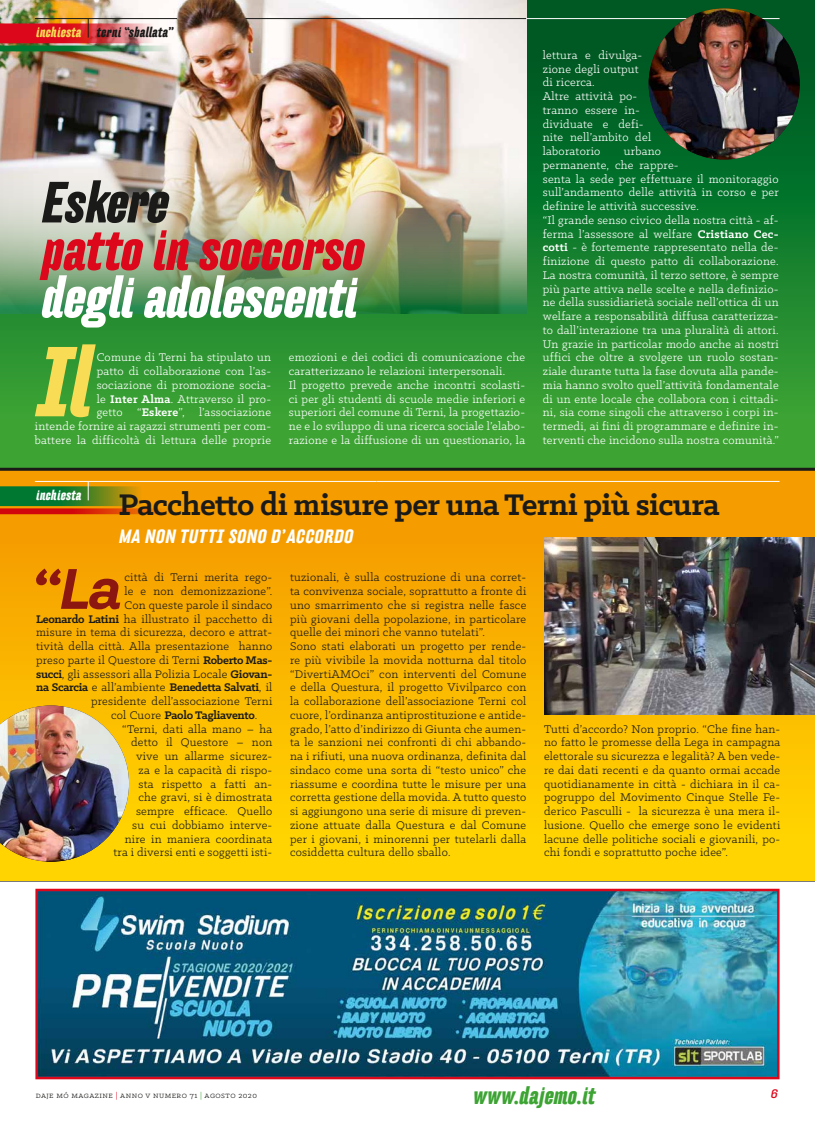
<style>
.page{position:relative;width:815px;height:1134px;background:#fff}
.page>*{position:absolute;margin:0;border:0;box-sizing:border-box;transform-origin:0 0}
.t1{font:italic 700 96px "Hydra";color:#f8dc55}
.t2{font:italic 700 56.25px "Hydra";letter-spacing:-.025em;color:#fff}
.t3{font:italic 700 56.25px "Hydra";letter-spacing:-.015em;color:#dc071a}
.t4{font:italic 700 56.25px "Hydra";letter-spacing:-.015em;color:#1a1a18}
.t5{font:italic 900 55px "Hydra Text";color:#8c1610}
.t6{font:700 33.75px "Klinic Slab";letter-spacing:-.02em;color:#1a1a18}
.t7{font:italic 700 23.75px "Hydra";color:#3da434}
.t8{font:italic 700 18.75px "Hydra";letter-spacing:.02em;color:#fff}
.t9{font:italic 700 13.75px "Hydra";color:#1a1a18}
.t10{font:italic 700 13.75px "Hydra";letter-spacing:.005em;color:#f8dc55}
.t11{font:italic 700 13.75px "Hydra";letter-spacing:.005em;color:#fff}
.t12{font:12.5px/13.8px "Klinic Slab";letter-spacing:.02em;color:#1a1a18}
.t13{font:12.5px/13.8px "Klinic Slab";letter-spacing:.02em;color:#fff}
.t14{font:700 12.5px "Klinic Slab";letter-spacing:-.02em;color:#1a1a18}
.t15{font:italic 700 12.5px "Hydra Text";color:#dc071a}
.t16{font:8.75px "Klinic Slab";letter-spacing:.05em;color:#1a1a18}
.s1{font-weight:700}
.s2{font-weight:400}
.s3{color:#dc071a}
.s4{color:#3da434}
</style>
<div class="page">
<img style="left:38px;top:892px;width:739px;height:184px">
<div style="left:35px;top:889px;width:745px;height:190px;border:2px solid #dc071a"></div>
<svg style="left:0;top:0;width:815px;height:468px;background:#248c2f"></svg>
<img style="left:0;top:0;width:526px;height:138px">
<hr style="left:0;top:878px;width:815px;height:3px;background:#1a1a18">
<hr style="left:35px;top:18px;width:142px;height:1px;background:#1a1a18">
<hr style="left:245px;top:18px;width:281px;height:1px;background:#1a1a18">
<hr style="left:526px;top:18px;width:254px;height:1px;background:#fff">
<img style="left:0;top:19px;width:333px;height:32px">
<img style="left:649px;top:8px;width:151px;height:152px;border-radius:76px">
<img style="left:0;top:138px;width:526px;height:175px">
<div style="left:0;top:471px;width:815px;height:409px;background:linear-gradient(to bottom,#f49500,#ffd900)"></div>
<hr style="left:0;top:468px;width:815px;height:3px;background:#1a1a18">
<hr style="left:35px;top:481px;width:342px;height:1px;background:#fff">
<hr style="left:377px;top:481px;width:403px;height:1px;background:#fff">
<svg style="left:0;top:482px;width:308px;height:32px;background:#bf8a0b"></svg>
<img style="left:0;top:705px;width:129px;height:157px">
<img style="left:544px;top:537px;width:271px;height:177px">
<p class="t10" style="left:36px;top:24px;width:47px">inchiesta</p>
<p class="t9" style="left:96px;top:24px;width:79px">terni “sballata”</p>
<h2 class="t4" style="left:42px;top:168px;width:129px">Eskere</h2>
<h2 class="t3" style="left:42px;top:215px;width:325px">patto in soccorso</h2>
<h2 class="t2" style="left:42px;top:263px;width:318px">degli adolescenti</h2>
<h1 class="t1" style="left:37px;top:323px;width:57px">Il</h1>
<p class="t13" style="left:35px;top:350px;width:238px;text-align:right">Comune di Terni ha stipulato un<br>patto di collaborazione con l’as-<br>sociazione di promozione socia-<br>le <span class="s1">Inter Alma</span>. Attraverso il pro-<br>getto “<span class="s1">Eskere</span>”, l’associazione<br>intende fornire ai ragazzi strumenti per com&shy;battere la difficoltà di lettura delle proprie</p>
<p class="t13" style="left:289px;top:350px;width:238px">emozioni e dei codici di comunicazione che caratterizzano le relazioni interpersonali.<br>Il progetto prevede anche incontri scolasti&shy;ci per gli studenti di scuole medie inferiori e superiori del comune di Terni, la progettazio&shy;ne e lo sviluppo di una ricerca sociale l’elabo&shy;razione e la diffusione di un questionario, la</p>
<p class="t13" style="left:543px;top:48px;width:110px">lettura e divulga&shy;zione degli output di ricerca.<br>Altre attività po&shy;tranno essere in&shy;dividuate e defi&shy;nite nell’ambito del laboratorio</p>
<p class="t13" style="left:543px;top:144px;width:238px;text-indent:81px">urbano<br>permanente, che rappre-<br>senta la sede per effettuare il monitoraggio sull’andamento delle attività in corso e per definire le attività successive.<br>“Il grande senso civico della nostra città - af&shy;ferma l’assessore al welfare <span class="s1">Cristiano Cec&shy;cotti</span> - è fortemente rappresentato nella de&shy;finizione di questo patto di collaborazione.<br>La nostra comunità, il terzo settore, è sempre più parte attiva nelle scelte e nella definizio&shy;ne della sussidiarietà sociale nell’ottica di un welfare a responsabilità diffusa caratterizza&shy;to dall’interazione tra una pluralità di attori.<br>Un grazie in particolar modo anche ai nostri uffici che oltre a svolgere un ruolo sostan&shy;ziale durante tutta la fase dovuta alla pande&shy;mia hanno svolto quell’attività fondamentale di un ente locale che collabora con i cittadi&shy;ni, sia come singoli che attraverso i corpi in&shy;termedi, ai fini di programmare e definire in&shy;terventi che incidono sulla nostra comunità.”</p>
<p class="t11" style="left:36px;top:487px;width:47px">inchiesta</p>
<h3 class="t6" style="left:118px;top:483px;width:603px">Pacchetto di misure per una Terni più sicura</h3>
<h3 class="t8" style="left:119px;top:525px;width:236px">MA NON TUTTI SONO D’ACCORDO</h3>
<h3 class="t5" style="left:33px;top:553px;width:92px">“La</h3>
<p class="t12" style="left:125px;top:570px;width:149px">città di Terni merita rego-</p>
<p class="t12" style="left:125px;top:584px;width:149px">le e non demonizzazione”.</p>
<p class="t12" style="left:125px;top:598px;width:149px">Con queste parole il sindaco</p>
<p class="t12" style="left:36px;top:611px;width:238px"><span class="s1">Leonardo Latini</span> ha illustrato il pacchetto di</p>
<p class="t12" style="left:36px;top:625px;width:238px">misure in tema di sicurezza, decoro e attrat-</p>
<p class="t12" style="left:36px;top:639px;width:238px">tività della città. Alla presentazione hanno</p>
<p class="t12" style="left:36px;top:653px;width:238px">preso parte il Questore di Terni <span class="s1">Roberto Mas-</span></p>
<p class="t12" style="left:36px;top:666px;width:238px"><span class="s1">succi</span>, gli assessori alla Polizia Locale <span class="s1">Giovan-</span></p>
<p class="t14" style="left:36px;top:679px;width:238px">na Scarcia <span class="s2">e all’ambiente</span> Benedetta Salvati<span class="s2">, il</span></p>
<p class="t12" style="left:91px;top:694px;width:183px">presidente dell’associazione Terni</p>
<p class="t14" style="left:111px;top:707px;width:148px"><span class="s2">col Cuore</span> Paolo Tagliavento<span class="s2">.</span></p>
<p class="t12" style="left:122px;top:721px;width:151px">“Terni, dati alla mano – ha</p>
<p class="t12" style="left:131px;top:735px;width:143px">detto il Questore – non</p>
<p class="t12" style="left:136px;top:749px;width:138px">vive un allarme sicurez-</p>
<p class="t12" style="left:139px;top:763px;width:135px">za e la capacità di rispo-</p>
<p class="t12" style="left:139px;top:776px;width:135px">sta rispetto a fatti an-</p>
<p class="t12" style="left:139px;top:790px;width:135px">che gravi, si è dimostrata</p>
<p class="t12" style="left:136px;top:804px;width:138px">sempre efficace. Quello</p>
<p class="t12" style="left:132px;top:818px;width:142px">su cui dobbiamo interve-</p>
<p class="t12" style="left:125px;top:831px;width:149px">nire in maniera coordinata</p>
<p class="t12" style="left:114px;top:845px;width:160px">tra i diversi enti e soggetti isti-</p>
<p class="t12" style="left:290px;top:570px;width:238px">tuzionali, è sulla costruzione di una corret&shy;ta convivenza sociale, soprattutto a fronte di uno smarrimento che si registra nelle fasce più giovani della popolazione, in particolare quelle dei minori che vanno tutelati”.<br>Sono stati elaborati un progetto per rende&shy;re più vivibile la movida notturna dal titolo “DivertiAMOci” con interventi del Comune e della Questura, il progetto Vivilparco con la collaborazione dell’associazione Terni col cuore, l’ordinanza antiprostituzione e antide&shy;grado, l’atto d’indirizzo di Giunta che aumen&shy;ta le sanzioni nei confronti di chi abbando&shy;na i rifiuti, una nuova ordinanza, definita dal sindaco come una sorta di “testo unico” che riassume e coordina tutte le misure per una corretta gestione della movida. A tutto questo si aggiungono una serie di misure di preven&shy;zione attuate dalla Questura e dal Comune per i giovani, i minorenni per tutelarli dalla cosiddetta cultura dello sballo.</p>
<p class="t12" style="left:544px;top:721px;width:238px;text-align:justify">Tutti d’accordo? Non proprio. “Che fine han&shy;no fatto le promesse della Lega in campagna elettorale su sicurezza e legalità? A ben vede&shy;re dai dati recenti e da quanto ormai accade quotidianamente in città - dichiara in il ca&shy;pogruppo del Movimento Cinque Stelle Fe&shy;derico Pasculli - la sicurezza è una mera il&shy;lusione. Quello che emerge sono le evidenti lacune delle politiche sociali e giovanili, po&shy;chi fondi e soprattutto poche idee”.</p>
<p class="t16" style="left:36px;top:1090px;width:223px">daje mó magazine <span class="s3">|</span> anno v numero 71 <span class="s4">|</span> agosto 2020</p>
<h3 class="t7" style="left:473px;top:1080px;width:124px">www.dajemo.it</h3>
<p class="t15" style="left:771px;top:1086px;width:9px">6</p>
</div>
